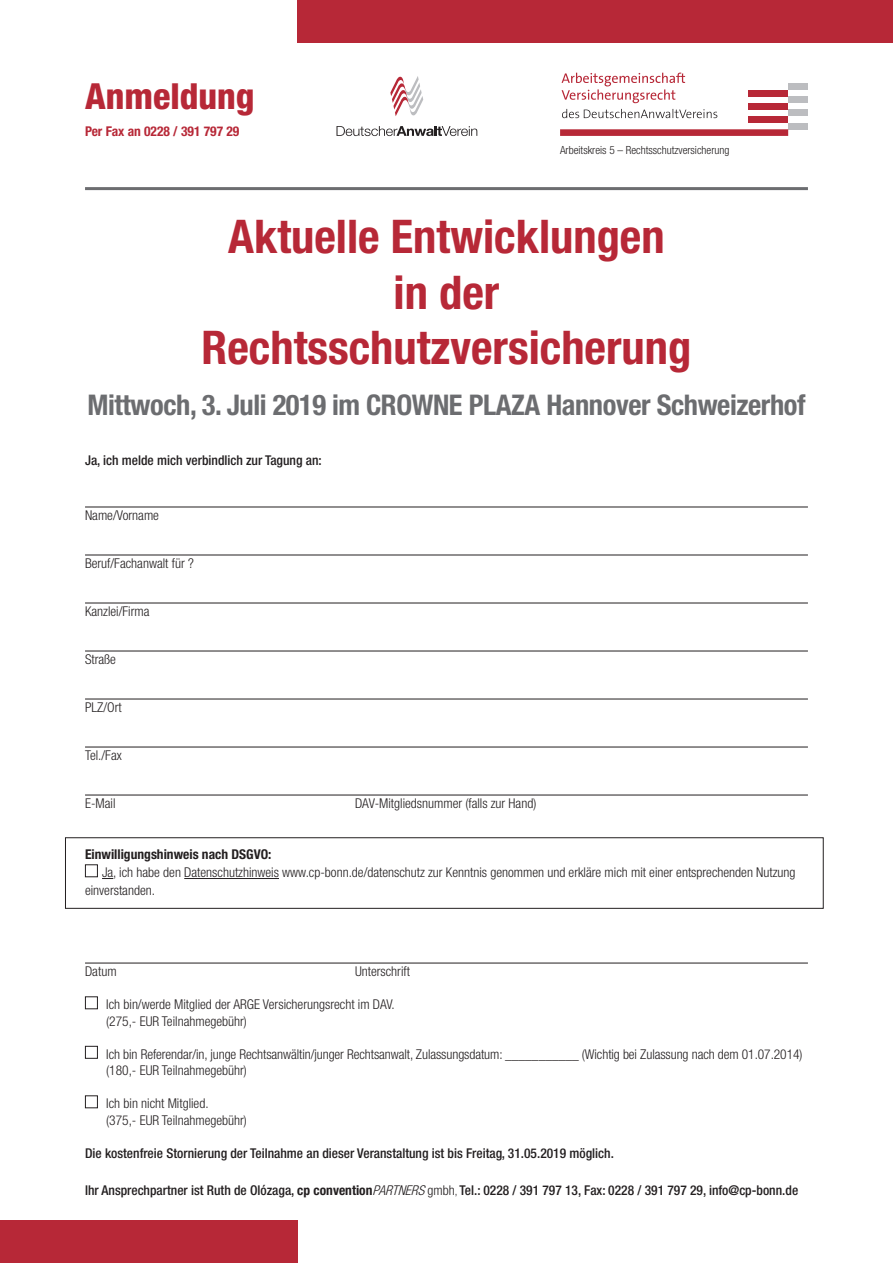
<style>
.page{position:relative;width:893px;height:1263px;background:#fff}
.page>*{position:absolute;margin:0;border:0;box-sizing:border-box;transform-origin:0 0}
.t1{font:700 condensed 46.5px/55.8px "Helvetica Neue";color:#b72837;text-align:center}
.t2{font:800 condensed 36px "Helvetica Neue";color:#b72837}
.t3{font:700 condensed 28.5px "Helvetica Neue";letter-spacing:-.015em;color:#6c6d70}
.t4{font:300 condensed 13.5px/16.5px "Helvetica Neue";color:#231f20}
.t5{font:500 condensed 13.5px "Helvetica Neue";color:#231f20}
.t6{font:700 condensed 13.5px "Helvetica Neue";color:#231f20}
.t7{font:700 condensed 13.5px "Helvetica Neue";color:#b72837}
.t8{font:300 condensed 11.25px "Helvetica Neue";color:#231f20}
.s1{font-weight:700}
.s2{font-weight:300;font-style:italic}
.s3{font-weight:300}
.s4{font-weight:300;font-size:11.25px}
</style>
<div class="page">
<div style="left:298px;top:0;width:595px;height:43px;background:#b72837"></div>
<div style="left:0;top:1220px;width:298px;height:43px;background:#b72837"></div>
<hr style="left:85px;top:507px;width:723px;height:1px;background:#231f20">
<hr style="left:85px;top:555px;width:723px;height:1px;background:#231f20">
<hr style="left:85px;top:603px;width:723px;height:1px;background:#231f20">
<hr style="left:85px;top:651px;width:723px;height:1px;background:#231f20">
<hr style="left:85px;top:699px;width:723px;height:1px;background:#231f20">
<hr style="left:85px;top:747px;width:723px;height:1px;background:#231f20">
<hr style="left:85px;top:795px;width:723px;height:1px;background:#231f20">
<hr style="left:184px;top:878px;width:95px;height:1px;background:#231f20">
<hr style="left:85px;top:963px;width:723px;height:1px;background:#231f20">
<div style="left:85px;top:864px;width:13px;height:13px;border:1px solid #231f20"></div>
<div style="left:85px;top:996px;width:13px;height:13px;border:1px solid #231f20"></div>
<div style="left:85px;top:1046px;width:13px;height:13px;border:1px solid #231f20"></div>
<div style="left:85px;top:1095px;width:13px;height:13px;border:1px solid #231f20"></div>
<hr style="left:85px;top:187px;width:723px;height:3px;background:#6c6d70">
<svg style="left:336px;top:126px;width:141px;height:10px"></svg>
<svg style="left:390px;top:76px;width:33px;height:40px"></svg>
<svg style="left:562px;top:73px;width:123px;height:30px"></svg>
<div style="left:788px;top:83px;width:20px;height:7px;background:#bcbdc0"></div>
<div style="left:749px;top:90px;width:39px;height:6px;background:#b72837"></div>
<div style="left:788px;top:96px;width:20px;height:7px;background:#bcbdc0"></div>
<div style="left:749px;top:103px;width:39px;height:6px;background:#b72837"></div>
<div style="left:788px;top:109px;width:20px;height:7px;background:#bcbdc0"></div>
<div style="left:749px;top:116px;width:39px;height:7px;background:#b72837"></div>
<div style="left:788px;top:123px;width:20px;height:6px;background:#bcbdc0"></div>
<svg style="left:560px;top:129px;width:228px;height:7px;background:#ba3342"></svg>
<svg style="left:562px;top:109px;width:155px;height:9px"></svg>
<div style="left:65px;top:837px;width:759px;height:72px;border:1px solid #231f20"></div>
<h2 class="t2" style="left:85px;top:74px;width:171px">Anmeldung</h2>
<p class="t7" style="left:85px;top:123px;width:156px">Per Fax an 0228 / 391 797 29</p>
<p class="t8" style="left:560px;top:143px;width:171px">Arbeitskreis 5 – Rechtsschutzversicherung</p>
<h1 class="t1" style="left:202px;top:208px;width:491px">Aktuelle Entwicklungen<br>in der<br>Rechtsschutzversicherung</h1>
<h3 class="t3" style="left:87px;top:388px;width:720px">Mittwoch, 3. Juli 2019 im CROWNE PLAZA Hannover Schweizerhof</h3>
<p class="t5" style="left:85px;top:452px;width:238px">Ja, ich melde mich verbindlich zur Tagung an:</p>
<p class="t4" style="left:85px;top:507px;width:76px">Name/Vorname</p>
<p class="t4" style="left:85px;top:555px;width:110px">Beruf/Fachanwalt für ?</p>
<p class="t4" style="left:85px;top:603px;width:66px">Kanzlei/Firma</p>
<p class="t4" style="left:85px;top:651px;width:32px">Straße</p>
<p class="t4" style="left:85px;top:699px;width:38px">PLZ/Ort</p>
<p class="t4" style="left:85px;top:747px;width:38px">Tel./Fax</p>
<p class="t4" style="left:85px;top:795px;width:32px">E-Mail</p>
<p class="t4" style="left:355px;top:795px;width:183px">DAV-Mitgliedsnummer (falls zur Hand)</p>
<p class="t6" style="left:85px;top:846px;width:188px">Einwilligungshinweis nach DSGVO:</p>
<p class="t4" style="left:85px;top:863px;width:712px;line-height:18px;text-indent:17px">Ja, ich habe den Datenschutzhinweis www.cp-bonn.de/datenschutz zur Kenntnis genommen und erkläre mich mit einer entsprechenden Nutzung einverstanden.</p>
<p class="t4" style="left:85px;top:963px;width:33px">Datum</p>
<p class="t4" style="left:355px;top:963px;width:56px">Unterschrift</p>
<p class="t4" style="left:106px;top:996px;width:290px">Ich bin/werde Mitglied der ARGE Versicherungsrecht im DAV. (275,- EUR Teilnahmegebühr)</p>
<p class="t4" style="left:106px;top:1045px;width:698px">Ich bin Referendar/in, junge Rechtsanwältin/junger Rechtsanwalt, Zulassungsdatum: ___________ (Wichtig bei Zulassung nach dem 01.07.2014) (180,- EUR Teilnahmegebühr)</p>
<p class="t4" style="left:106px;top:1095px;width:142px">Ich bin nicht Mitglied.<br>(375,- EUR Teilnahmegebühr)</p>
<p class="t5" style="left:85px;top:1145px;width:530px">Die kostenfreie Stornierung der Teilnahme an dieser Veranstaltung ist bis Freitag, 31.05.2019 möglich.</p>
<p class="t5" style="left:85px;top:1182px;width:715px">Ihr Ansprechpartner ist Ruth de Olózaga, <span class="s1">cp convention</span><span class="s2">PARTNERS</span><span class="s3">gmbh</span><span class="s4">,</span> Tel.: 0228 / 391 797 13, Fax: 0228 / 391 797 29, info@cp-bonn.de</p>
</div>
